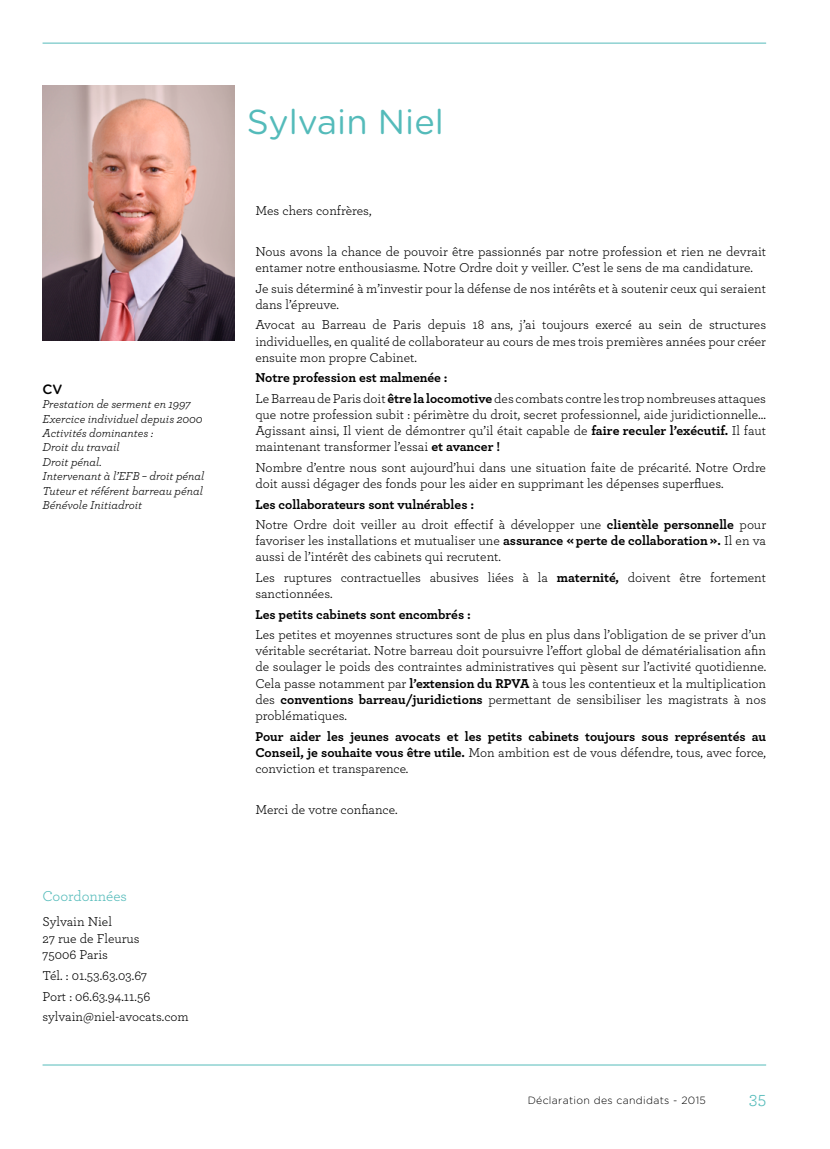
<style>
.page{position:relative;width:830px;height:1149px;background:#fff}
.page>*{position:absolute;margin:0;border:0;box-sizing:border-box;transform-origin:0 0}
.t1{font:34.5px "Gotham Rounded";color:#54bbba}
.t2{font:18px "Archer";color:#54bbba}
.t3{font:15px "Archer";color:#54bbba}
.t4{font:13.5px/16.2px "Archer";letter-spacing:-.01em;color:#000}
.t5{font:700 13.5px/16.2px "Archer";color:#000;text-align:justify}
.t6{font:500 13.5px "Gotham Rounded";color:#000}
.t7{font:italic 12px/14.4px "Archer";color:#000}
.t8{font:300 10.5px "Gotham Rounded";letter-spacing:.03em;color:#000}
.s1{font-weight:700}
.s2{font-weight:400}
</style>
<div class="page">
<hr style="left:43px;top:43px;width:722px;height:1px;background:#54bbba">
<hr style="left:43px;top:1064px;width:722px;height:1px;background:#54bbba">
<img style="left:43px;top:85px;width:191px;height:255px">
<p class="t6" style="left:43px;top:379px;width:21px">CV</p>
<p class="t7" style="left:43px;top:396px;width:163px">Prestation de serment en 1997<br>Exercice individuel depuis 2000<br>Activités dominantes :<br>Droit du travail<br>Droit pénal.<br>Intervenant à l’EFB – droit pénal<br>Tuteur et référent barreau pénal<br>Bénévole Initiadroit</p>
<p class="t3" style="left:43px;top:885px;width:86px">Coordonnées</p>
<p class="t4" style="left:43px;top:912px;width:99px">Sylvain Niel<br>27 rue de Fleurus<br>75006 Paris</p>
<p class="t4" style="left:43px;top:963px;width:148px;line-height:20.7px">Tél. : 01.53.63.03.67<br>Port : 06.63.94.11.56 sylvain@niel-avocats.com</p>
<h1 class="t1" style="left:247px;top:98px;width:198px">Sylvain Niel</h1>
<p class="t4" style="left:255px;top:202px;width:118px">Mes chers confrères,</p>
<p class="t4" style="left:255px;top:243px;width:512px">Nous avons la chance de pouvoir être passionnés par notre profession et rien ne devrait entamer notre enthousiasme. Notre Ordre doit y veiller. C’est le sens de ma candidature.</p>
<p class="t4" style="left:255px;top:279px;width:512px">Je suis déterminé à m’investir pour la défense de nos intérêts et à soutenir ceux qui seraient dans l’épreuve.</p>
<p class="t4" style="left:255px;top:316px;width:512px;text-align:justify">Avocat au Barreau de Paris depuis 18 ans, j’ai toujours exercé au sein de structures individuelles, en qualité de collaborateur au cours de mes trois premières années pour créer ensuite mon propre Cabinet.</p>
<p class="t4" style="left:255px;top:367px;width:512px;line-height:20.4px"><span class="s1">Notre profession est malmenée :<br></span>Le Barreau de Paris doit <span class="s1">être la locomotive</span> des combats contre les trop nombreuses attaques</p>
<p class="t4" style="left:255px;top:405px;width:512px;text-align:justify">que notre profession subit : périmètre du droit, secret professionnel, aide juridictionnelle… Agissant ainsi, Il vient de démontrer qu’il était capable de <span class="s1">faire reculer l’exécutif.</span> Il faut maintenant transformer l’essai <span class="s1">et avancer !</span></p>
<p class="t4" style="left:255px;top:458px;width:512px">Nombre d’entre nous sont aujourd’hui dans une situation faite de précarité. Notre Ordre doit aussi dégager des fonds pour les aider en supprimant les dépenses superflues.</p>
<p class="t4" style="left:255px;top:493px;width:512px;line-height:20.4px"><span class="s1">Les collaborateurs sont vulnérables :<br></span>Notre Ordre doit veiller au droit effectif à développer une <span class="s1">clientèle personnelle</span> pour</p>
<p class="t4" style="left:255px;top:532px;width:512px">favoriser les installations et mutualiser une <span class="s1">assurance « perte de collaboration ».</span> Il en va aussi de l’intérêt des cabinets qui recrutent.</p>
<p class="t4" style="left:255px;top:568px;width:512px">Les ruptures contractuelles abusives liées à la <span class="s1">maternité,</span> doivent être fortement sanctionnées.</p>
<p class="t5" style="left:255px;top:605px;width:217px">Les petits cabinets sont encombrés :</p>
<p class="t4" style="left:255px;top:625px;width:512px;text-align:justify">Les petites et moyennes structures sont de plus en plus dans l’obligation de se priver d’un véritable secrétariat. Notre barreau doit poursuivre l’effort global de dématérialisation afin de soulager le poids des contraintes administratives qui pèsent sur l’activité quotidienne.<br>Cela passe notamment par <span class="s1">l’extension du RPVA</span> à tous les contentieux et la multiplication des <span class="s1">conventions barreau/juridictions</span> permettant de sensibiliser les magistrats à nos problématiques.</p>
<p class="t5" style="left:255px;top:727px;width:512px">Pour aider les jeunes avocats et les petits cabinets toujours sous représentés au Conseil, je souhaite vous être utile. <span class="s2">Mon ambition est de vous défendre, tous, avec force, conviction et transparence.</span></p>
<p class="t4" style="left:255px;top:800px;width:143px">Merci de votre confiance.</p>
<p class="t8" style="left:527px;top:1092px;width:180px">Déclaration des candidats - 2015</p>
<h2 class="t2" style="left:748px;top:1085px;width:19px">35</h2>
</div>
